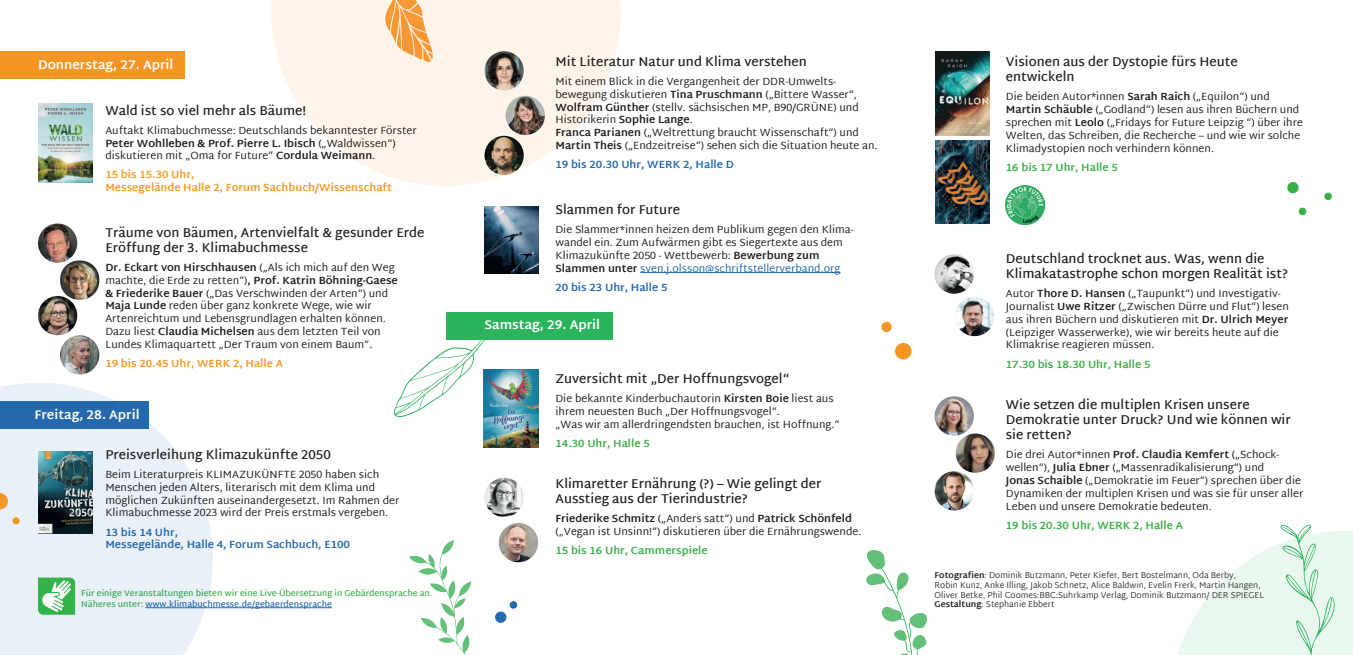
<style>
.page{position:relative;width:1353px;height:655px;background:#fff}
.page>*{position:absolute;margin:0;border:0;box-sizing:border-box;transform-origin:0 0}
.t1{font:600 12.75px/15.3px "Martel Sans";color:#231f20}
.t2{font:700 12.75px "Martel Sans";color:#fff}
.t3{font:10.65px/12.8px "Martel Sans";color:#231f20}
.t4{font:700 10.65px/12.8px "Martel Sans";color:#2469ae}
.t5{font:700 10.65px "Martel Sans";color:#39af49}
.t6{font:700 10.65px/12.8px "Martel Sans";color:#f59726}
.t7{font:700 10.65px "Martel Sans";color:#40ae49}
.t8{font:700 10.65px "Martel Sans";color:#f79524}
.t9{font:700 10.65px "Martel Sans";color:#2468b3}
.t10{font:300 8.55px/9.6px "Martel Sans";color:#231f20}
.t11{font:600 8.55px/10.6px "Martel Sans";color:#39af49}
.s1{font-weight:700}
.s2{color:#2469ae}
</style>
<div class="page">
<svg style="left:271px;top:0;width:350px;height:186px;fill:#fef4e9"></svg>
<hr style="left:145px;top:607px;width:187px;height:1px;background:#2469ae">
<svg style="left:0;top:383px;width:213px;height:272px;fill:#e9f0f7"></svg>
<div style="left:0;top:51px;width:185px;height:27px;background:#f79524"></div>
<img style="left:38px;top:103px;width:54px;height:80px">
<hr style="left:640px;top:272px;width:200px;height:1px;background:#2469ae">
<img style="left:60px;top:260px;width:39px;height:40px">
<img style="left:38px;top:223px;width:39px;height:40px;border-radius:20px">
<img style="left:38px;top:296px;width:39px;height:39px">
<img style="left:484px;top:51px;width:39px;height:39px;border-radius:20px">
<img style="left:484px;top:136px;width:39px;height:39px;border-radius:20px">
<img style="left:38px;top:451px;width:54px;height:83px">
<img style="left:484px;top:478px;width:39px;height:39px;border-radius:20px">
<img style="left:499px;top:523px;width:39px;height:39px;border-radius:20px">
<div style="left:0;top:401px;width:149px;height:27px;background:#2469ae"></div>
<svg style="left:1286px;top:182px;width:12px;height:11px"></svg>
<div style="left:894px;top:343px;width:17px;height:16px;background:#f79524;border-radius:50%"></div>
<svg style="left:1323px;top:193px;width:8px;height:7px"></svg>
<div style="left:495px;top:611px;width:11px;height:12px;background:#2469ae;border-radius:50%"></div>
<div style="left:509px;top:601px;width:8px;height:8px;background:#2469ae;border-radius:50%"></div>
<div style="left:881px;top:322px;width:10px;height:10px;background:#f79524;border-radius:50%"></div>
<svg style="left:0;top:493px;width:8px;height:16px"></svg>
<svg style="left:1178px;top:524px;width:174px;height:131px"></svg>
<img style="left:935px;top:51px;width:54px;height:85px">
<img style="left:935px;top:140px;width:54px;height:84px">
<img style="left:934px;top:396px;width:39px;height:40px;border-radius:20px">
<img style="left:955px;top:433px;width:39px;height:40px;border-radius:20px">
<img style="left:934px;top:471px;width:39px;height:39px;border-radius:20px">
<img style="left:505px;top:96px;width:40px;height:39px;border-radius:20px">
<img style="left:934px;top:254px;width:39px;height:40px;border-radius:20px">
<img style="left:954px;top:297px;width:40px;height:39px;border-radius:20px">
<svg style="left:393px;top:340px;width:92px;height:77px"></svg>
<img style="left:483px;top:369px;width:55px;height:79px">
<div style="left:446px;top:312px;width:166px;height:28px;background:#2cb45d"></div>
<img style="left:60px;top:335px;width:39px;height:39px;border-radius:20px">
<div style="left:12px;top:517px;width:8px;height:7px;background:#f79524;border-radius:50%"></div>
<img style="left:484px;top:206px;width:55px;height:67px">
<img style="left:1005px;top:185px;width:39px;height:40px">
<div style="left:1298px;top:208px;width:7px;height:7px;background:#39af49;border-radius:50%"></div>
<svg style="left:384px;top:0;width:48px;height:62px;background:#fac287"></svg>
<svg style="left:38px;top:577px;width:37px;height:38px"></svg>
<svg style="left:409px;top:540px;width:62px;height:115px"></svg>
<svg style="left:866px;top:550px;width:61px;height:105px"></svg>
<p class="t2" style="left:38px;top:57px;width:137px">Donnerstag, 27. April</p>
<p class="t1" style="left:555px;top:54px;width:253px">Mit Literatur Natur und Klima verstehen</p>
<p class="t3" style="left:555px;top:75px;width:323px">Mit einem Blick in die Vergangenheit der DDR-Umwelts&shy;bewegung diskutieren <span class="s1">Tina Pruschmann</span> („Bittere Wasser“, <span class="s1">Wolfram Günther</span> (stellv. sächsischen MP, B90/GRÜNE) und Historikerin <span class="s1">Sophie Lange</span>.<br><span class="s1">Franca Parianen</span> („Weltrettung braucht Wissenschaft“) und <span class="s1">Martin Theis</span> („Endzeitreise“) sehen sich die Situation heute an.</p>
<p class="t4" style="left:555px;top:158px;width:180px">19 bis 20.30 Uhr, WERK 2, Halle D</p>
<p class="t1" style="left:555px;top:202px;width:126px">Slammen for Future</p>
<p class="t3" style="left:555px;top:223px;width:299px">Die Slammer*innen heizen dem Publikum gegen den Klima&shy;wandel ein. Zum Aufwärmen gibt es Siegertexte aus dem Klimazukünfte 2050 - Wettbewerb: <span class="s1">Bewerbung zum Slammen unter</span> <span class="s2">sven.j.olsson@schriftstellerverband.org</span></p>
<p class="t9" style="left:555px;top:281px;width:113px">20 bis 23 Uhr, Halle 5</p>
<p class="t1" style="left:105px;top:102px;width:202px">Wald ist so viel mehr als Bäume!</p>
<p class="t3" style="left:105px;top:124px;width:313px">Auftakt Klimabuchmesse: Deutschlands bekanntester Förster<br><span class="s1">Peter Wohlleben &amp; Prof. Pierre L. Ibisch</span> („Waldwissen“) diskutieren mit „Oma for Future“ <span class="s1">Cordula Weimann</span>.</p>
<p class="t6" style="left:105px;top:168px;width:288px">15 bis 15.30 Uhr,<br>Messegelände Halle 2, Forum Sachbuch/Wissenschaft</p>
<p class="t1" style="left:105px;top:225px;width:320px;line-height:14.9px">Träume von Bäumen, Artenvielfalt &amp; gesunder Erde<br>Eröffung der 3. Klimabuchmesse</p>
<p class="t3" style="left:105px;top:261px;width:294px"><span class="s1">Dr. Eckart von Hirschhausen</span> („Als ich mich auf den Weg machte, die Erde zu retten“)<span class="s1">, Prof. Katrin Böhning-Gaese &amp; Friederike Bauer</span> („Das Verschwinden der Arten“) und <span class="s1">Maja Lunde</span> reden über ganz konkrete Wege, wie wir Artenreichtum und Lebensgrundlagen erhalten können.<br>Dazu liest <span class="s1">Claudia Michelsen</span> aus dem letzten Teil von Lundes Klimaquartett „Der Traum von einem Baum“.</p>
<p class="t8" style="left:105px;top:357px;width:179px">19 bis 20.45 Uhr, WERK 2, Halle A</p>
<p class="t2" style="left:484px;top:317px;width:117px">Samstag, 29. April</p>
<p class="t2" style="left:34px;top:407px;width:107px">Freitag, 28. April</p>
<p class="t1" style="left:105px;top:447px;width:227px">Preisverleihung Klimazukünfte 2050</p>
<p class="t3" style="left:105px;top:468px;width:295px">Beim Literaturpreis KLIMAZUKÜNFTE 2050 haben sich Menschen jeden Alters, literarisch mit dem Klima und möglichen Zukünften auseinandergesetzt. Im Rahmen der Klimabuchmesse 2023 wird der Preis erstmals vergeben.</p>
<p class="t4" style="left:105px;top:525px;width:246px">13 bis 14 Uhr,<br>Messegelände, Halle 4, Forum Sachbuch, E100</p>
<p class="t11" style="left:81px;top:588px;width:353px">Für einige Veranstaltungen bieten wir eine Live-Übersetzung in Gebärdensprache an.<br>Näheres unter: <span class="s2">www.klimabuchmesse.de/gebaerdensprache</span></p>
<p class="t1" style="left:555px;top:371px;width:235px">Zuversicht mit „Der Hoffnungsvogel“</p>
<p class="t3" style="left:555px;top:392px;width:285px">Die bekannte Kinderbuchautorin <span class="s1">Kirsten Boie</span> liest aus ihrem neuesten Buch „Der Hoffnungsvogel“.<br>„Was wir am allerdringendsten brauchen, ist Hoffnung.“</p>
<p class="t7" style="left:555px;top:437px;width:96px">14.30 Uhr, Halle 5</p>
<p class="t1" style="left:555px;top:476px;width:267px">Klimaretter Ernährung (?) – Wie gelingt der<br>Ausstieg aus der Tierindustrie?</p>
<p class="t3" style="left:555px;top:512px;width:307px"><span class="s1">Friederike Schmitz</span> („Anders satt“) und <span class="s1">Patrick Schönfeld </span>(„Vegan ist Unsinn!“) diskutieren über die Ernährungswende.</p>
<p class="t5" style="left:555px;top:544px;width:154px">15 bis 16 Uhr, Cammerspiele</p>
<p class="t1" style="left:1005px;top:54px;width:233px">Visionen aus der Dystopie fürs Heute entwickeln</p>
<p class="t3" style="left:1005px;top:90px;width:298px">Die beiden Autor*innen <span class="s1">Sarah Raich</span> („Equilon“) und <span class="s1">Martin Schäuble</span> („Godland“) lesen aus ihren Büchern und sprechen mit <span class="s1">Leolo</span> („Fridays for Future Leipzig “) über ihre Welten, das Schreiben, die Recherche – und wie wir solche Klimadystopien noch verhindern können.</p>
<p class="t5" style="left:1005px;top:161px;width:113px">16 bis 17 Uhr, Halle 5</p>
<p class="t1" style="left:1005px;top:251px;width:284px">Deutschland trocknet aus. Was, wenn die<br>Klimakatastrophe schon morgen Realität ist?</p>
<p class="t3" style="left:1005px;top:287px;width:284px">Autor <span class="s1">Thore D. Hansen</span> („Taupunkt“) und Investigativ-Journalist <span class="s1">Uwe Ritzer</span> („Zwischen Dürre und Flut“) lesen aus ihren Büchern und diskutieren mit <span class="s1">Dr. Ulrich Meyer </span>(Leipziger Wasserwerke), wie wir bereits heute auf die Klimakrise reagieren müssen.</p>
<p class="t7" style="left:1005px;top:358px;width:146px">17.30 bis 18.30 Uhr, Halle 5</p>
<p class="t1" style="left:1005px;top:396px;width:286px">Wie setzen die multiplen Krisen unsere<br>Demokratie unter Druck? Und wie können wir sie retten?</p>
<p class="t3" style="left:1005px;top:448px;width:299px">Die drei Autor*innen <span class="s1">Prof. Claudia Kemfert</span> („Schock&shy;wellen“), <span class="s1">Julia Ebner</span> („Massenradikalisierung“) und<br><span class="s1">Jonas Schaible</span> („Demokratie im Feuer“) sprechen über die Dynamiken der multiplen Krisen und was sie für unser aller Leben und unsere Demokratie bedeuten.</p>
<p class="t5" style="left:1005px;top:519px;width:179px">19 bis 20.30 Uhr, WERK 2, Halle A</p>
<p class="t10" style="left:934px;top:571px;width:331px"><span class="s1">Fotografien</span>: Dominik Butzmann, Peter Kiefer, Bert Bostelmann, Oda Berby,<br>Robin Kunz, Anke Illing, Jakob Schnetz, Alice Baldwin, Evelin Frerk, Martin Hangen, Oliver Betke, Phil Coomes:BBC:Suhrkamp Verlag, Dominik Butzmann/ DER SPIEGEL <span class="s1">Gestaltung</span>: Stephanie Ebbert</p>
</div>
